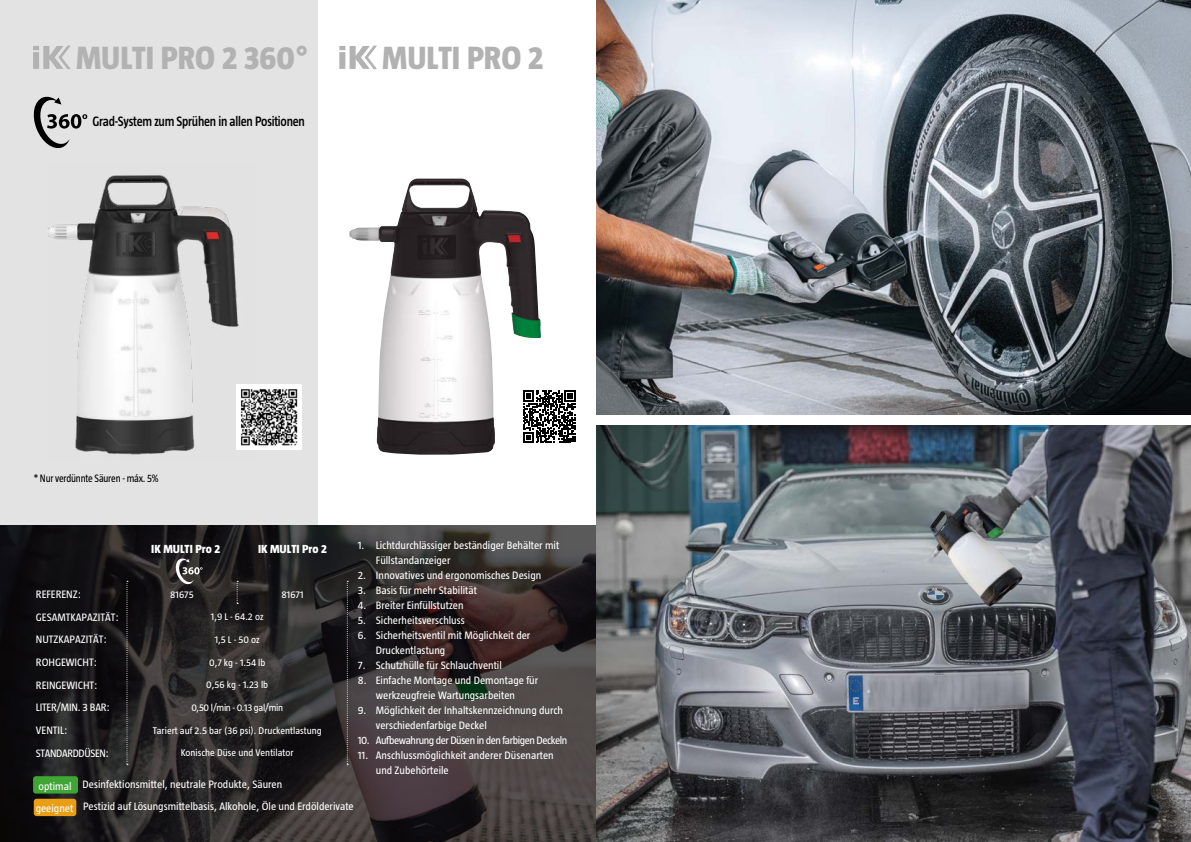
<style>
.page{position:relative;width:1191px;height:842px;background:#fff}
.page>*{position:absolute;margin:0;border:0;box-sizing:border-box;transform-origin:0 0}
.t1{font:800 33px "Taz";color:#b3b2b2;scale:.96 1}
.t2{font:600 14px "Taz";letter-spacing:-.02em;color:#000;scale:.9 1}
.t3{font:800 12px "Taz";color:#fff}
.t4{font:11px/15px "Taz";color:#fff}
.t5{font:11px "Taz";letter-spacing:-.04em;color:#fff}
.t6{font:11px "Taz";letter-spacing:-.02em;color:#000;scale:.9 1}
.t7{font:11px "Taz";letter-spacing:-.02em;color:#fff}
.t8{font:11px "Taz";letter-spacing:-.03em;color:#fff}
.t9{font:10px "Taz";color:#fff}
.t10{font:10px "Taz";letter-spacing:-.03em;color:#fff}
.s1{font-size:30px}
</style>
<div class="page">
<div style="left:0;top:0;width:317px;height:535px;background:#e3e3e3"></div>
<svg style="left:33px;top:96px;width:54px;height:53px"></svg>
<img style="left:48px;top:175px;width:209px;height:280px">
<img style="left:349px;top:178px;width:192px;height:277px">
<svg style="left:0;top:525px;width:596px;height:317px;background:#2d2929"></svg>
<svg style="left:33px;top:45px;width:38px;height:24px"></svg>
<svg style="left:339px;top:45px;width:38px;height:24px"></svg>
<img style="left:237px;top:384px;width:65px;height:65px">
<svg style="left:523px;top:390px;width:52px;height:53px"></svg>
<div style="left:33px;top:776px;width:45px;height:17px;background:#3fa535;border-radius:3px"></div>
<div style="left:34px;top:799px;width:42px;height:17px;background:#e99e15;border-radius:3px"></div>
<svg style="left:126px;top:581px;width:2px;height:184px"></svg>
<svg style="left:237px;top:581px;width:1px;height:23px"></svg>
<svg style="left:347px;top:581px;width:1px;height:184px"></svg>
<img style="left:596px;top:425px;width:595px;height:417px">
<img style="left:596px;top:0;width:595px;height:415px">
<svg style="left:174px;top:558px;width:28px;height:27px"></svg>
<h1 class="t1" style="left:76px;top:39px;width:244px">MULTI PRO 2 360<span class="s1">°</span></h1>
<h1 class="t1" style="left:382px;top:39px;width:170px">MULTI PRO 2</h1>
<p class="t2" style="left:93px;top:113px;width:237px">Grad-System zum Sprühen in allen Positionen</p>
<p class="t6" style="left:34px;top:472px;width:140px">* Nur verdünnte Säuren - máx. 5%</p>
<p class="t3" style="left:151px;top:542px;width:71px">IK MULTI Pro 2</p>
<p class="t3" style="left:258px;top:542px;width:71px">IK MULTI Pro 2</p>
<p class="t4" style="left:36px;top:587px;width:47px">REFERENZ:</p>
<p class="t9" style="left:170px;top:589px;width:25px">81675</p>
<p class="t9" style="left:281px;top:589px;width:23px">81671</p>
<p class="t4" style="left:36px;top:609px;width:84px">GESAMTKAPAZITÄT:</p>
<p class="t9" style="left:211px;top:611px;width:54px">1,9 L - 64.2 oz</p>
<p class="t4" style="left:36px;top:632px;width:72px">NUTZKAPAZITÄT:</p>
<p class="t9" style="left:215px;top:634px;width:46px">1,5 L - 50 oz</p>
<p class="t4" style="left:36px;top:655px;width:63px">ROHGEWICHT:</p>
<p class="t9" style="left:209px;top:657px;width:58px">0,7 kg - 1.54 lb</p>
<p class="t4" style="left:36px;top:677px;width:63px">REINGEWICHT:</p>
<p class="t9" style="left:206px;top:679px;width:63px">0,56 kg - 1.23 lb</p>
<p class="t7" style="left:36px;top:701px;width:75px">LITER/MIN. 3 BAR:</p>
<p class="t10" style="left:191px;top:702px;width:93px">0,50 l/min - 0.13 gal/min</p>
<p class="t4" style="left:36px;top:723px;width:33px">VENTIL:</p>
<p class="t9" style="left:153px;top:725px;width:171px">Tariert auf 2.5 bar (36 psi). Druckentlastung</p>
<p class="t8" style="left:36px;top:747px;width:75px">STANDARDDÜSEN:</p>
<p class="t9" style="left:181px;top:747px;width:114px">Konische Düse und Ventilator</p>
<p class="t4" style="left:376px;top:537px;width:185px;text-indent:-18px">1. Lichtdurchlässiger beständiger Behälter mit<br>Füllstandanzeiger</p>
<p class="t4" style="left:358px;top:567px;width:185px">2. Innovatives und ergonomisches Design</p>
<p class="t4" style="left:358px;top:582px;width:121px">3. Basis für mehr Stabilität</p>
<p class="t4" style="left:358px;top:597px;width:107px">4. Breiter Einfüllstutzen</p>
<p class="t4" style="left:358px;top:612px;width:108px">5. Sicherheitsverschluss</p>
<p class="t4" style="left:376px;top:627px;width:156px;text-indent:-18px">6. Sicherheitsventil mit Möglichkeit der<br>Druckentlastung</p>
<p class="t4" style="left:358px;top:657px;width:146px">7. Schutzhülle für Schlauchventil</p>
<p class="t4" style="left:358px;top:672px;width:182px;text-align:center">8. Einfache Montage und Demontage für werkzeugfreie Wartungsarbeiten</p>
<p class="t4" style="left:376px;top:702px;width:189px;text-indent:-18px">9. Möglichkeit der Inhaltskennzeichnung durch verschiedenfarbige Deckel</p>
<p class="t5" style="left:358px;top:734px;width:211px">10. Aufbewahrung der Düsen in den farbigen Deckeln</p>
<p class="t4" style="left:376px;top:748px;width:179px;text-indent:-18px">11. Anschlussmöglichkeit anderer Düsenarten und Zubehörteile</p>
<p class="t4" style="left:36px;top:774px;width:39px;line-height:22.5px">optimal geeignet</p>
<p class="t4" style="left:83px;top:773px;width:273px;line-height:22.2px">Desinfektionsmittel, neutrale Produkte, Säuren<br>Pestizid auf Lösungsmittelbasis, Alkohole, Öle und Erdölderivate</p>
</div>
